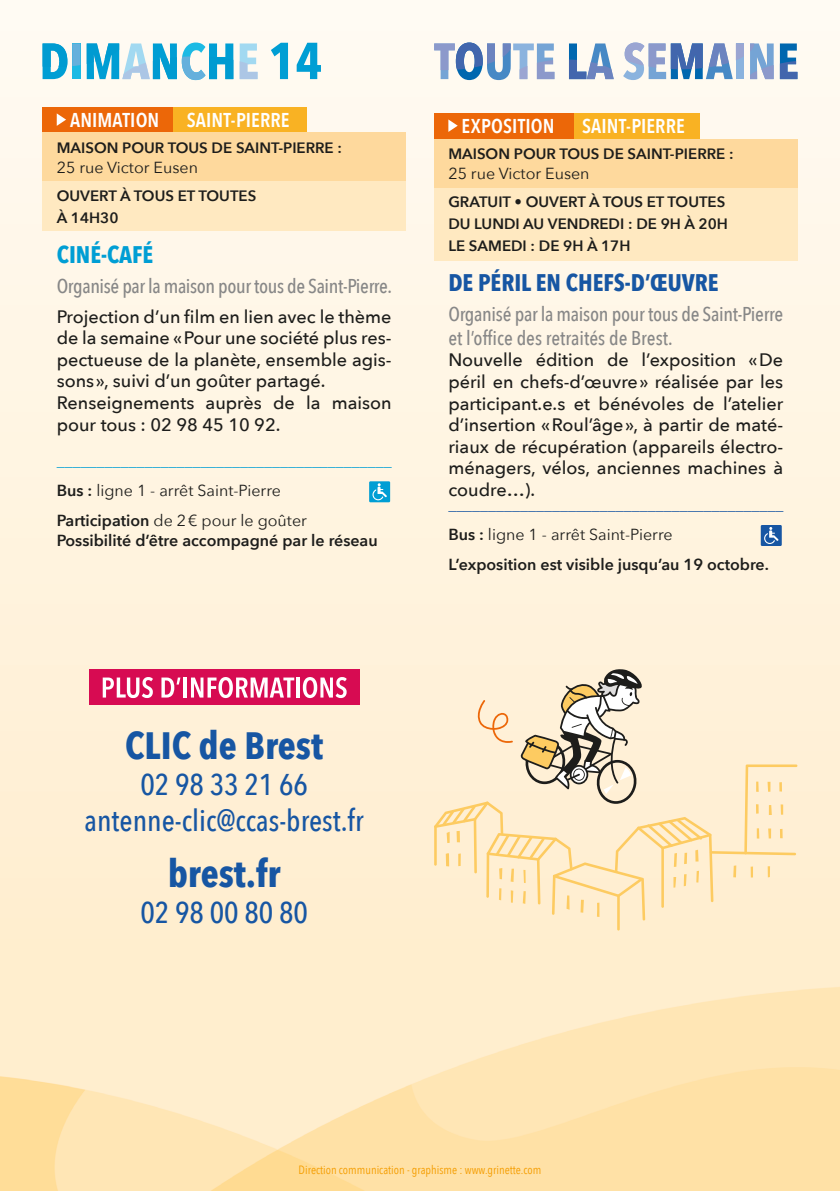
<style>
.page{position:relative;width:840px;height:1191px;background:#fff}
.page>*{position:absolute;margin:0;border:0;box-sizing:border-box;transform-origin:0 0}
.t1{font:700 38px "Avenir Next Condensed";color:#1756a3}
.t2{font:500 30px "Avenir Next Condensed";color:#1756a3}
.t3{font:700 24px "Avenir Next Condensed";color:#1756a3}
.t4{font:700 24px "Avenir Next Condensed";color:#009ed4}
.t5{font:500 20px/24px "Avenir Next Condensed";letter-spacing:-.015em;color:#878787}
.t6{font:600 20px "Avenir Next Condensed";letter-spacing:.005em;color:#fff}
.t7{font:500 18px/21.6px "Avenir Next";color:#1d1d1b;text-align:justify}
.t8{font:16px "Avenir Next";color:#1d1d1b}
.t9{font:600 16px "Avenir Next";color:#1d1d1b}
.t10{font:16px "Avenir Next";color:#1756a3}
.t11{font:16px "Avenir Next";color:#009ed4}
.t12{font:600 15px "Avenir Next";color:#1d1d1b}
.t13{font:12px "Avenir Next Condensed";color:#f59d00}
.s1{font-weight:600}
</style>
<div class="page">
<img style="left:0;top:0;width:839px;height:1191px">
<div style="left:89px;top:669px;width:270px;height:35px;background:#d70b52"></div>
<svg style="left:103px;top:677px;width:50px;height:21px"></svg>
<svg style="left:161px;top:677px;width:19px;height:20px"></svg>
<hr style="left:183px;top:677px;width:4px;height:20px;background:#fff">
<svg style="left:191px;top:677px;width:103px;height:21px"></svg>
<hr style="left:296px;top:677px;width:3px;height:20px;background:#fff">
<svg style="left:303px;top:677px;width:43px;height:21px"></svg>
<hr style="left:617px;top:894px;width:2px;height:36px;background:#fdcb61">
<svg style="left:434px;top:668px;width:363px;height:252px;background:#f6e5c7"></svg>
<div style="left:552px;top:113px;width:146px;height:26px;background:#f9b223"></div>
<svg style="left:622px;top:43px;width:121px;height:37px"></svg>
<svg style="left:568px;top:43px;width:45px;height:36px"></svg>
<svg style="left:434px;top:43px;width:120px;height:37px"></svg>
<svg style="left:779px;top:43px;width:18px;height:36px"></svg>
<svg style="left:749px;top:43px;width:24px;height:36px"></svg>
<div style="left:434px;top:113px;width:139px;height:26px;background:#ec6708"></div>
<div style="left:434px;top:187px;width:363px;height:74px;background:#ffe9c1"></div>
<div style="left:434px;top:139px;width:363px;height:48px;background:#fed99d"></div>
<svg style="left:448px;top:119px;width:9px;height:13px"></svg>
<div style="left:760px;top:525px;width:21px;height:21px;background:#1756a3"></div>
<svg style="left:764px;top:527px;width:14px;height:17px"></svg>
<svg style="left:43px;top:43px;width:37px;height:36px"></svg>
<svg style="left:239px;top:43px;width:18px;height:36px"></svg>
<svg style="left:87px;top:43px;width:146px;height:37px"></svg>
<svg style="left:271px;top:43px;width:17px;height:36px"></svg>
<svg style="left:296px;top:43px;width:25px;height:36px"></svg>
<div style="left:43px;top:107px;width:144px;height:26px;background:#ec6708"></div>
<div style="left:173px;top:107px;width:134px;height:26px;background:#f9b223"></div>
<div style="left:43px;top:181px;width:362px;height:50px;background:#ffe9c1"></div>
<div style="left:43px;top:133px;width:362px;height:48px;background:#fed99d"></div>
<svg style="left:57px;top:113px;width:9px;height:13px"></svg>
<div style="left:369px;top:481px;width:21px;height:21px;background:#009ed4"></div>
<svg style="left:372px;top:483px;width:14px;height:17px"></svg>
<p class="t6" style="left:70px;top:108px;width:91px">ANIMATION</p>
<p class="t6" style="left:187px;top:108px;width:104px">SAINT-PIERRE</p>
<p class="t12" style="left:57px;top:139px;width:286px">MAISON POUR TOUS DE SAINT-PIERRE :</p>
<p class="t8" style="left:57px;top:157px;width:143px">25 rue Victor Eusen</p>
<p class="t12" style="left:57px;top:186px;width:201px">OUVERT À TOUS ET TOUTES</p>
<p class="t12" style="left:57px;top:208px;width:63px">À 14H30</p>
<p class="t4" style="left:57px;top:239px;width:98px">CINÉ-CAFÉ</p>
<p class="t5" style="left:57px;top:273px;width:337px">Organisé par la maison pour tous de Saint-Pierre.</p>
<p class="t7" style="left:57px;top:305px;width:336px">Projection d’un film en lien avec le thème de la semaine «Pour une société plus res&shy;pectueuse de la planète, ensemble agis&shy;sons», suivi d’un goûter partagé.</p>
<p class="t7" style="left:57px;top:392px;width:336px">Renseignements auprès de la maison pour tous : 02 98 45 10 92.</p>
<p class="t11" style="left:57px;top:451px;width:336px">__________________________________________</p>
<p class="t8" style="left:57px;top:481px;width:226px"><span class="s1">Bus :</span> ligne 1 - arrêt Saint-Pierre</p>
<p class="t8" style="left:57px;top:511px;width:251px"><span class="s1">Participation</span> de 2€ pour le goûter</p>
<p class="t9" style="left:57px;top:530px;width:322px">Possibilité d’être accompagné par le réseau</p>
<p class="t6" style="left:461px;top:114px;width:94px">EXPOSITION</p>
<p class="t6" style="left:581px;top:114px;width:104px">SAINT-PIERRE</p>
<p class="t12" style="left:448px;top:145px;width:286px">MAISON POUR TOUS DE SAINT-PIERRE :</p>
<p class="t8" style="left:448px;top:163px;width:143px">25 rue Victor Eusen</p>
<p class="t12" style="left:448px;top:192px;width:278px">GRATUIT • OUVERT À TOUS ET TOUTES</p>
<p class="t12" style="left:448px;top:214px;width:281px">DU LUNDI AU VENDREDI : DE 9H À 20H</p>
<p class="t12" style="left:448px;top:236px;width:183px">LE SAMEDI : DE 9H À 17H</p>
<p class="t3" style="left:448px;top:267px;width:271px">DE PÉRIL EN CHEFS-D’ŒUVRE</p>
<p class="t5" style="left:448px;top:302px;width:336px">Organisé par la maison pour tous de Saint-Pierre et l’office des retraités de Brest.</p>
<p class="t7" style="left:448px;top:349px;width:336px">Nouvelle édition de l’exposition «De péril en chefs-d’œuvre» réalisée par les participant.e.s et bénévoles de l’atelier d’insertion «Roul’âge», à partir de maté&shy;riaux de récupération (appareils électro&shy;ménagers, vélos, anciennes machines à coudre…).</p>
<p class="t10" style="left:448px;top:495px;width:336px">__________________________________________</p>
<p class="t8" style="left:448px;top:525px;width:226px"><span class="s1">Bus :</span> ligne 1 - arrêt Saint-Pierre</p>
<p class="t9" style="left:448px;top:554px;width:322px">L’exposition est visible jusqu’au 19 octobre.</p>
<p class="t1" style="left:125px;top:722px;width:199px">CLIC de Brest</p>
<p class="t2" style="left:140px;top:766px;width:169px">02 98 33 21 66</p>
<p class="t2" style="left:85px;top:802px;width:280px">antenne-clic@ccas-brest.fr</p>
<p class="t1" style="left:168px;top:850px;width:114px">brest.fr</p>
<p class="t2" style="left:140px;top:894px;width:169px">02 98 00 80 80</p>
<p class="t13" style="left:298px;top:1162px;width:244px">Direction communication - graphisme : www.grinette.com</p>
</div>
